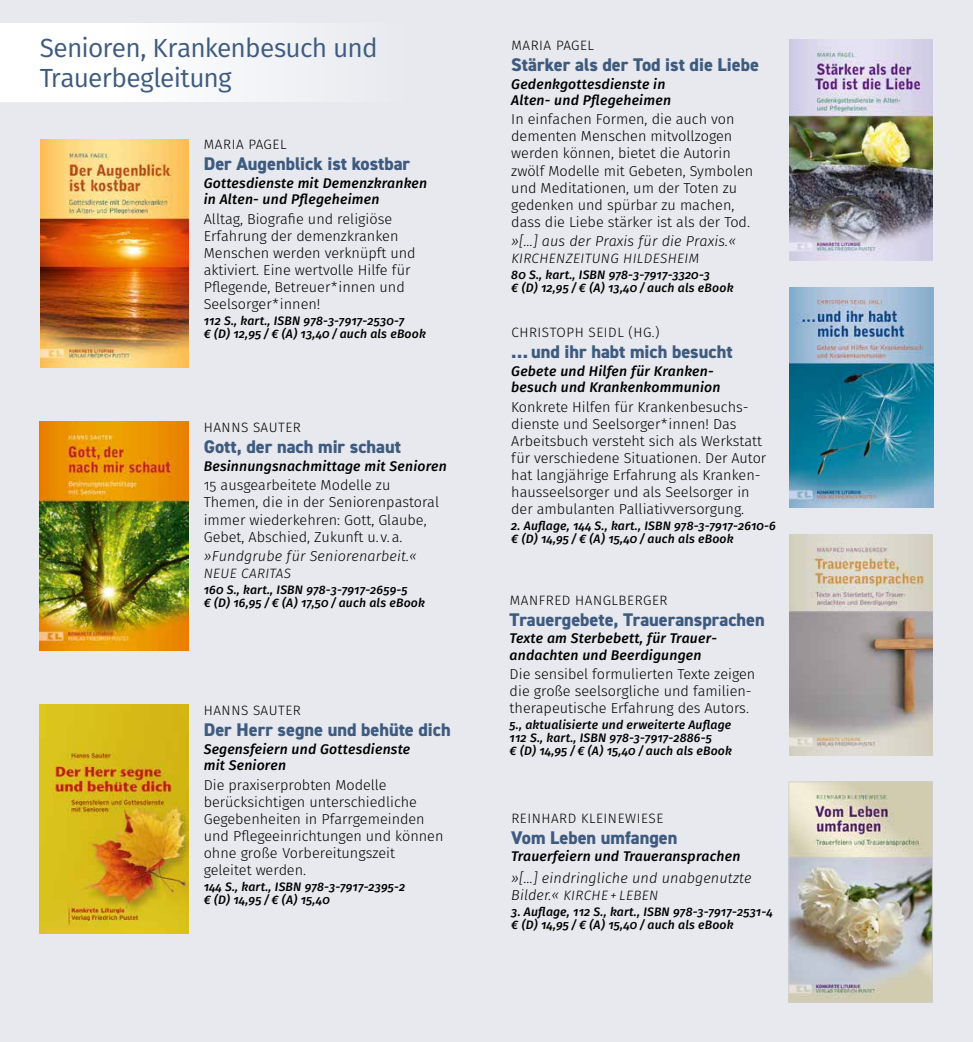
<style>
.page{position:relative;width:973px;height:1042px;background:#fff}
.page>*{position:absolute;margin:0;border:0;box-sizing:border-box;transform-origin:0 0}
.t1{font:26.25px/29.8px "Fira Sans";letter-spacing:-.03em;color:#3e5b7f}
.t2{font:800 18.38px "DIN2014";color:#3e5b7f}
.t3{font:300 14.35px/17.2px "Fira Sans";color:#000}
.t4{font:italic 300 14.35px "Fira Sans";letter-spacing:.01em;color:#000}
.t5{font:italic 500 14px/16.1px "Fira Sans";letter-spacing:.015em;color:#000}
.t6{font:300 13.65px "Fira Sans";letter-spacing:.04em;color:#000}
.t7{font:italic 300 13.65px "Fira Sans";letter-spacing:.03em;color:#000}
.t8{font:italic 500 12.25px/13.1px "Fira Sans";letter-spacing:.015em;color:#000}
.s1{font-size:13.65px}
.s2{font-size:14.35px}
</style>
<div class="page">
<div style="left:0;top:0;width:972px;height:1042px;background:#e7e9ef"></div>
<div style="left:0;top:23px;width:486px;height:79px;background:linear-gradient(to right,#fff,#e4e7ed)"></div>
<img style="left:40px;top:139px;width:148px;height:228px">
<img style="left:40px;top:705px;width:149px;height:228px">
<img style="left:39px;top:422px;width:149px;height:228px">
<img style="left:789px;top:534px;width:143px;height:221px">
<img style="left:789px;top:40px;width:143px;height:220px">
<img style="left:789px;top:287px;width:143px;height:221px">
<img style="left:790px;top:783px;width:140px;height:217px">
<div style="left:788px;top:781px;width:144px;height:221px;border:1px solid #cfd0d0"></div>
<h1 class="t1" style="left:40px;top:33px;width:339px">Senioren, Krankenbesuch und<br>Trauerbegleitung</h1>
<p class="t6" style="left:511px;top:36px;width:84px">MARIA PAGEL</p>
<p class="t2" style="left:511px;top:53px;width:249px">Stärker als der Tod ist die Liebe</p>
<p class="t5" style="left:511px;top:76px;width:161px">Gedenkgottesdienste in<br>Alten- und Pflegeheimen</p>
<p class="t3" style="left:511px;top:111px;width:243px">In einfachen Formen, die auch von dementen Menschen mitvollzogen werden können, bietet die Autorin zwölf Modelle mit Gebeten, Symbolen und Meditationen, um der Toten zu gedenken und spürbar zu machen, dass die Liebe stärker ist als der Tod.</p>
<p class="t4" style="left:511px;top:231px;width:226px">»[…] aus der Praxis für die Praxis.<span class="s1">«</span></p>
<p class="t7" style="left:511px;top:249px;width:189px">KIRCHENZEITUNG HILDESHEIM</p>
<p class="t8" style="left:511px;top:268px;width:224px">80 S., kart., ISBN 978-3-7917-3320-3<br>€ (D) 12,95 / € (A) 13,40 / auch als eBook</p>
<p class="t6" style="left:204px;top:135px;width:84px">MARIA PAGEL</p>
<p class="t2" style="left:204px;top:152px;width:208px">Der Augenblick ist kostbar</p>
<p class="t5" style="left:204px;top:175px;width:225px">Gottesdienste mit Demenzkranken in Alten- und Pflegeheimen</p>
<p class="t3" style="left:204px;top:210px;width:213px">Alltag, Biografie und religiöse<br>Erfahrung der demenzkranken<br>Menschen werden verknüpft und aktiviert. Eine wertvolle Hilfe für<br>Pflegende, Betreuer*innen und<br>Seelsorger*innen!</p>
<p class="t8" style="left:204px;top:314px;width:224px">112 S., kart., ISBN 978-3-7917-2530-7<br>€ (D) 12,95 / € (A) 13,40 / auch als eBook</p>
<p class="t6" style="left:511px;top:323px;width:149px">CHRISTOPH SEIDL (HG.)</p>
<p class="t2" style="left:511px;top:340px;width:223px">…und ihr habt mich besucht</p>
<p class="t5" style="left:511px;top:363px;width:211px">Gebete und Hilfen für Kranken&shy;besuch und Krankenkommunion</p>
<p class="t3" style="left:511px;top:398px;width:256px">Konkrete Hilfen für Krankenbesuchs&shy;dienste und Seelsorger*innen! Das Arbeitsbuch versteht sich als Werkstatt für verschiedene Situationen. Der Autor hat langjährige Erfahrung als Kranken&shy;hausseelsorger und als Seelsorger in der ambulanten Palliativversorgung.</p>
<p class="t8" style="left:511px;top:519px;width:266px">2. Auflage, 144 S., kart., ISBN 978-3-7917-2610-6 € (D) 14,95 / € (A) 15,40 / auch als eBook</p>
<p class="t6" style="left:204px;top:418px;width:98px">HANNS SAUTER</p>
<p class="t2" style="left:204px;top:435px;width:199px">Gott, der nach mir schaut</p>
<p class="t5" style="left:204px;top:458px;width:244px">Besinnungsnachmittage mit Senioren</p>
<p class="t3" style="left:204px;top:477px;width:237px">15 ausgearbeitete Modelle zu Themen, die in der Seniorenpastoral immer wiederkehren: Gott, Glaube, Gebet, Abschied, Zukunft u. v.a.</p>
<p class="t4" style="left:204px;top:546px;width:214px">»Fundgrube für Seniorenarbeit.<span class="s1">«</span></p>
<p class="t7" style="left:204px;top:564px;width:89px">NEUE CARITAS</p>
<p class="t8" style="left:204px;top:583px;width:223px">160 S., kart., ISBN 978-3-7917-2659-5<br>€ (D) 16,95 / € (A) 17,50 / auch als eBook</p>
<p class="t6" style="left:509px;top:590px;width:159px">MANFRED HANGLBERGER</p>
<p class="t2" style="left:509px;top:607px;width:257px">Trauergebete, Traueransprachen</p>
<p class="t5" style="left:509px;top:630px;width:209px">Texte am Sterbebett, für Trauer&shy;andachten und Beerdigungen</p>
<p class="t3" style="left:509px;top:665px;width:247px">Die sensibel formulierten Texte zeigen die große seelsorgliche und familien&shy;therapeutische Erfahrung des Autors.</p>
<p class="t8" style="left:509px;top:718px;width:224px">5., aktualisierte und erweiterte Auflage<br>112 S., kart., ISBN 978-3-7917-2886-5<br>€ (D) 14,95 / € (A) 15,40 / auch als eBook</p>
<p class="t6" style="left:204px;top:701px;width:98px">HANNS SAUTER</p>
<p class="t2" style="left:204px;top:718px;width:248px">Der Herr segne und behüte dich</p>
<p class="t5" style="left:204px;top:741px;width:208px">Segensfeiern und Gottesdienste mit Senioren</p>
<p class="t3" style="left:204px;top:776px;width:241px">Die praxiserprobten Modelle berücksichtigen unterschiedliche<br>Gegebenheiten in Pfarrgemeinden und Pflegeeinrichtungen und können ohne große Vorbereitungszeit geleitet werden.</p>
<p class="t8" style="left:204px;top:879px;width:203px">144 S., kart., ISBN 978-3-7917-2395-2 € (D) 14,95 / € (A) 15,40</p>
<p class="t6" style="left:511px;top:808px;width:153px">REINHARD KLEINEWIESE</p>
<p class="t2" style="left:511px;top:825px;width:167px">Vom Leben umfangen</p>
<p class="t5" style="left:511px;top:848px;width:231px">Trauerfeiern und Traueransprachen</p>
<p class="t4" style="left:511px;top:868px;width:242px">»[…] eindringliche und unabgenutzte</p>
<p class="t7" style="left:511px;top:886px;width:148px"><span class="s2">Bilder.</span>« KIRCHE + LEBEN</p>
<p class="t8" style="left:511px;top:905px;width:263px">3. Auflage, 112 S., kart., ISBN 978-3-7917-2531-4 € (D) 14,95 / € (A) 15,40 / auch als eBook</p>
</div>
